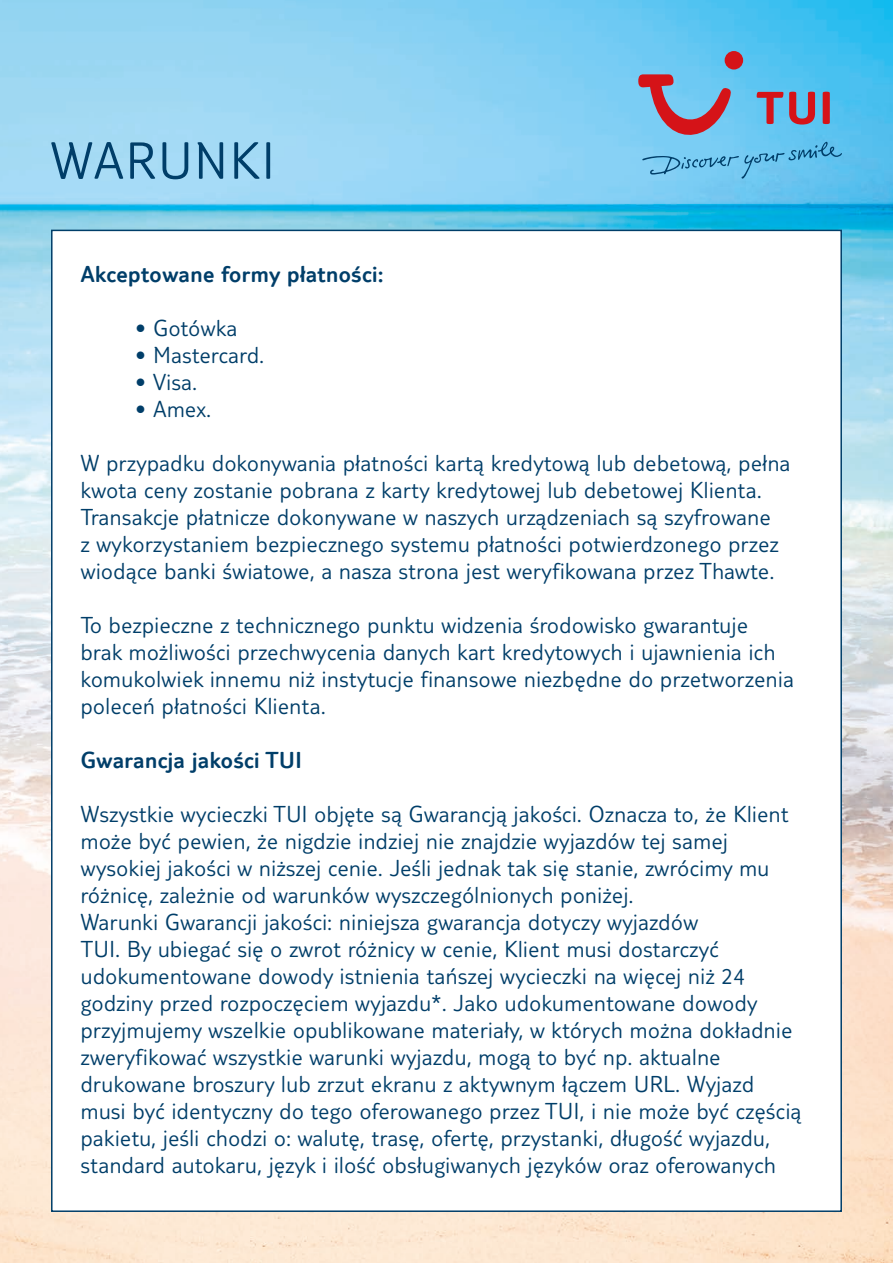
<style>
.page{position:relative;width:893px;height:1263px;background:#fff}
.page>*{position:absolute;margin:0;border:0;box-sizing:border-box;transform-origin:0 0}
.t1{font:300 54px "TUI Type";letter-spacing:.045em;color:#003e69}
.t2{font:300 24px/27px "TUI Type";letter-spacing:.025em;color:#003e69}
.t3{font:300 24px "TUI Type";letter-spacing:.025em;color:#003e69}
</style>
<div class="page">
<img style="left:0;top:0;width:893px;height:1263px">
<div style="left:725px;top:51px;width:18px;height:19px;background:#d51318;border-radius:50%"></div>
<svg style="left:638px;top:74px;width:204px;height:105px;background:#76abcf"></svg>
<div style="left:51px;top:230px;width:791px;height:982px;background:#fff;border:2px solid #003e69"></div>
<h1 class="t1" style="left:51px;top:130px;width:225px">WARUNKI</h1>
<p class="t3" style="left:81px;top:260px;width:304px">Akceptowane formy płatności:</p>
<p class="t2" style="left:135px;top:314px;width:104px">• Gotówka</p>
<p class="t2" style="left:135px;top:341px;width:131px">• Mastercard.</p>
<p class="t2" style="left:135px;top:368px;width:64px">• Visa.</p>
<p class="t2" style="left:135px;top:395px;width:78px">• Amex.</p>
<p class="t2" style="left:81px;top:449px;width:711px">W przypadku dokonywania płatności kartą kredytową lub debetową, pełna kwota ceny zostanie pobrana z karty kredytowej lub debetowej Klienta.<br>Transakcje płatnicze dokonywane w naszych urządzeniach są szyfrowane<br>z wykorzystaniem bezpiecznego systemu płatności potwierdzonego przez wiodące banki światowe, a nasza strona jest weryfikowana przez Thawte.</p>
<p class="t2" style="left:81px;top:611px;width:714px">To bezpieczne z technicznego punktu widzenia środowisko gwarantuje brak możliwości przechwycenia danych kart kredytowych i ujawnienia ich komukolwiek innemu niż instytucje finansowe niezbędne do przetworzenia poleceń płatności Klienta.</p>
<p class="t3" style="left:81px;top:746px;width:223px">Gwarancja jakości TUI</p>
<p class="t2" style="left:81px;top:800px;width:722px">Wszystkie wycieczki TUI objęte są Gwarancją jakości. Oznacza to, że Klient może być pewien, że nigdzie indziej nie znajdzie wyjazdów tej samej wysokiej jakości w niższej cenie. Jeśli jednak tak się stanie, zwrócimy mu różnicę, zależnie od warunków wyszczególnionych poniżej.<br>Warunki Gwarancji jakości: niniejsza gwarancja dotyczy wyjazdów<br>TUI. By ubiegać się o zwrot różnicy w cenie, Klient musi dostarczyć udokumentowane dowody istnienia tańszej wycieczki na więcej niż 24 godziny przed rozpoczęciem wyjazdu*. Jako udokumentowane dowody przyjmujemy wszelkie opublikowane materiały, w których można dokładnie zweryfikować wszystkie warunki wyjazdu, mogą to być np. aktualne drukowane broszury lub zrzut ekranu z aktywnym łączem URL. Wyjazd musi być identyczny do tego oferowanego przez TUI, i nie może być częścią pakietu, jeśli chodzi o: walutę, trasę, ofertę, przystanki, długość wyjazdu, standard autokaru, język i ilość obsługiwanych języków oraz oferowanych</p>
</div>
